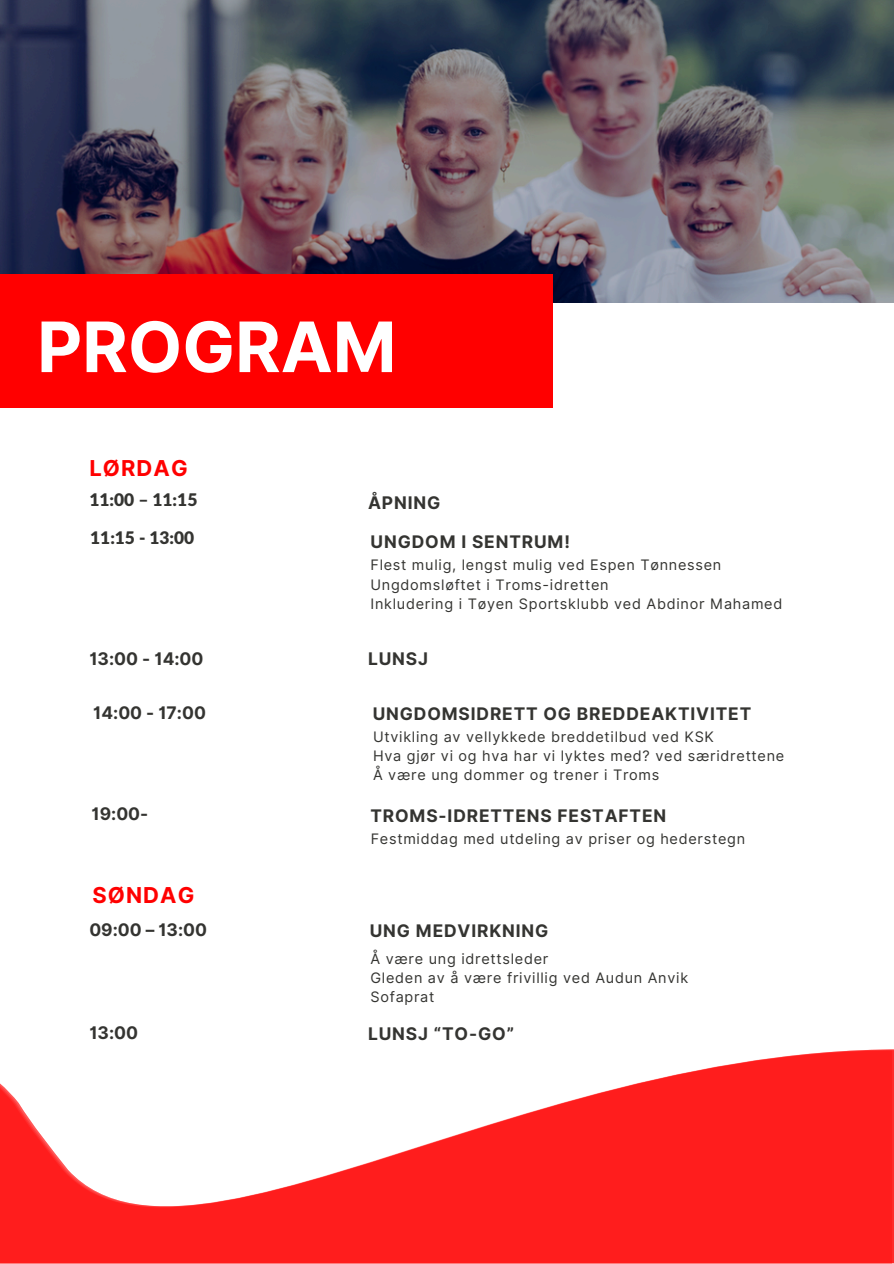
<style>
.page{position:relative;width:894px;height:1264px;background:#fff}
.page>*{position:absolute;margin:0;border:0;box-sizing:border-box;transform-origin:0 0}
.t1{font:700 69.45px "Inter";color:#fff}
.t2{font:700 21.9px "Inter";letter-spacing:.05em;color:#f00}
.t3{font:700 17.4px "Inter";letter-spacing:.05em;color:#343431}
.t4{font:900 17.4px "Lato Latin";color:#343431}
.t5{font:700 17.25px "Inter";letter-spacing:.05em;color:#343431}
.t6{font:900 17.25px "Lato Latin";color:#343431}
.t7{font:14.4px "Inter";letter-spacing:.05em;color:#343431}
</style>
<div class="page">
<img style="left:0;top:0;width:893px;height:304px">
<div style="left:0;top:274px;width:552px;height:133px;background:#f00"></div>
<svg style="left:0;top:1049px;width:892px;height:214px;fill:#ff1d1d"></svg>
<p class="t1" style="left:37px;top:305px;width:361px">PROGRAM</p>
<h3 class="t2" style="left:89px;top:455px;width:100px">LØRDAG</h3>
<h3 class="t4" style="left:89px;top:492px;width:109px">11:00 – 11:15</h3>
<p class="t3" style="left:368px;top:492px;width:74px">ÅPNING</p>
<p class="t6" style="left:90px;top:530px;width:105px">11:15 - 13:00</p>
<h1 class="t5" style="left:370px;top:531px;width:201px">UNGDOM I SENTRUM!</h1>
<h2 class="t7" style="left:370px;top:556px;width:352px">Flest mulig, lengst mulig ved Espen Tønnessen</h2>
<h3 class="t7" style="left:370px;top:575px;width:240px">Ungdomsløftet i Troms-idretten</h3>
<h3 class="t7" style="left:370px;top:595px;width:413px">Inkludering i Tøyen Sportsklubb ved Abdinor Mahamed</h3>
<h2 class="t3" style="left:89px;top:648px;width:116px">13:00 - 14:00</h2>
<h3 class="t3" style="left:368px;top:648px;width:62px">LUNSJ</h3>
<h3 class="t5" style="left:93px;top:702px;width:114px">14:00 - 17:00</h3>
<h3 class="t5" style="left:372px;top:703px;width:380px">UNGDOMSIDRETT OG BREDDEAKTIVITET</h3>
<p class="t7" style="left:373px;top:728px;width:342px">Utvikling av vellykkede breddetilbud ved KSK</p>
<p class="t7" style="left:373px;top:747px;width:412px">Hva gjør vi og hva har vi lyktes med? ved særidrettene</p>
<p class="t7" style="left:373px;top:766px;width:288px">Å være ung dommer og trener i Troms</p>
<h3 class="t5" style="left:91px;top:803px;width:58px">19:00-</h3>
<h3 class="t7" style="left:370px;top:829px;width:376px">Festmiddag med utdeling av priser og hederstegn</h3>
<h3 class="t5" style="left:370px;top:805px;width:297px">TROMS-IDRETTENS FESTAFTEN</h3>
<p class="t2" style="left:92px;top:882px;width:103px">SØNDAG</p>
<h3 class="t5" style="left:89px;top:919px;width:119px">09:00 – 13:00</h3>
<h3 class="t5" style="left:369px;top:920px;width:180px">UNG MEDVIRKNING</h3>
<p class="t7" style="left:370px;top:949px;width:179px">Å være ung idrettsleder</p>
<p class="t7" style="left:370px;top:969px;width:319px">Gleden av å være frivillig ved Audun Anvik</p>
<p class="t7" style="left:370px;top:988px;width:65px">Sofaprat</p>
<p class="t3" style="left:89px;top:1022px;width:50px">13:00</p>
<p class="t3" style="left:368px;top:1022px;width:147px">LUNSJ “TO-GO”</p>
</div>
